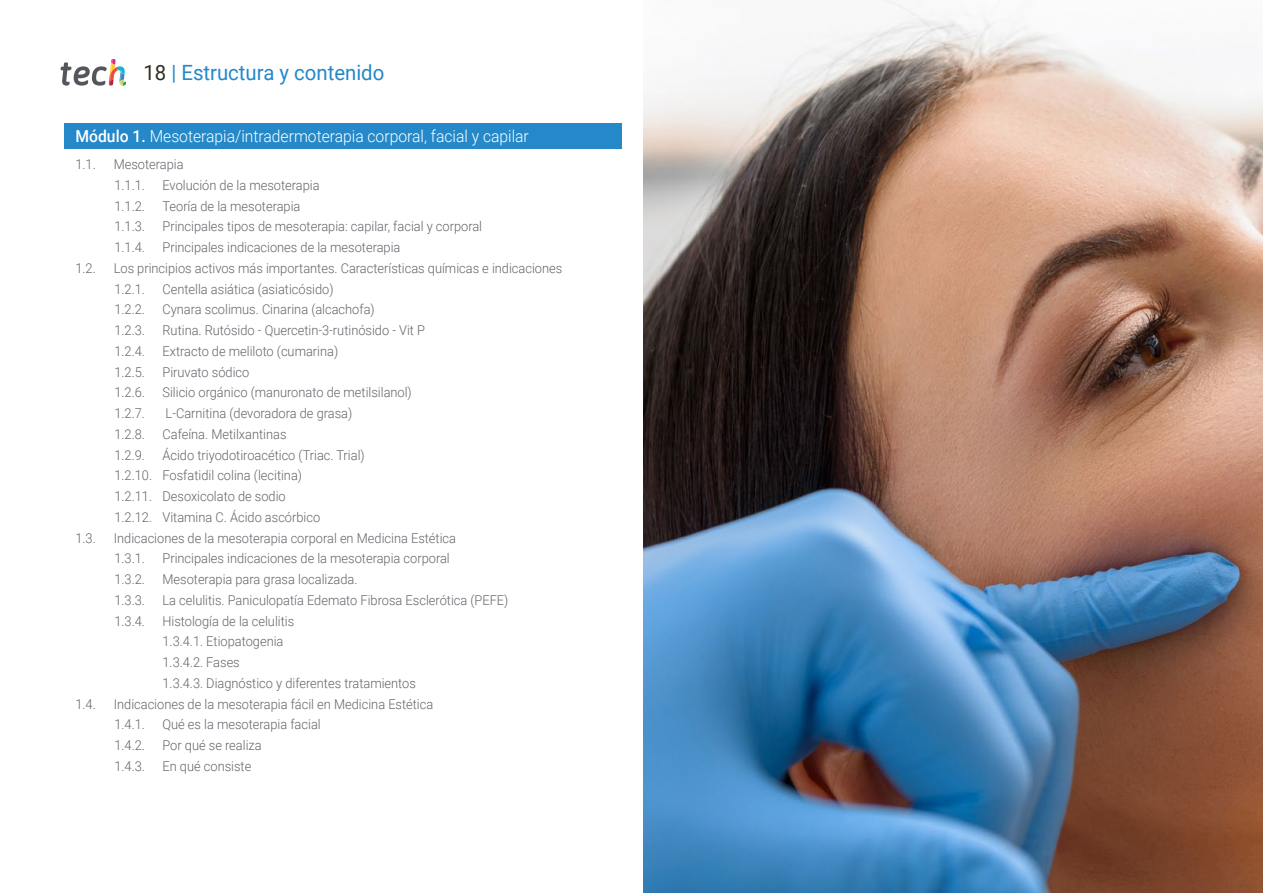
<style>
.page{position:relative;width:1263px;height:893px;background:#fff}
.page>*{position:absolute;margin:0;border:0;box-sizing:border-box;transform-origin:0 0}
.t1{font:21px "Roboto";color:#2488c9}
.t2{font:300 16.5px "Roboto";color:#fff;scale:.95 1}
.t3{font:300 13.5px/20.7px "Roboto";color:#61646a;scale:.95 1}
.s1{color:#312e20}
.s2{font-weight:500}
</style>
<div class="page">
<div style="left:64px;top:123px;width:557px;height:25px;background:#2488c9"></div>
<img style="left:643px;top:0;width:620px;height:893px">
<svg style="left:61px;top:59px;width:65px;height:27px"></svg>
<h1 class="t1" style="left:144px;top:57px;width:242px"><span class="s1">18</span> | Estructura y contenido</h1>
<p class="t2" style="left:75px;top:125px;width:479px"><span class="s2">Módulo 1.</span> Mesoterapia/intradermoterapia corporal, facial y capilar</p>
<p class="t3" style="left:75px;top:154px;width:23px">1.1.</p>
<p class="t3" style="left:114px;top:154px;width:75px">Mesoterapia<br>1.1.1.</p>
<p class="t3" style="left:162px;top:174px;width:167px">Evolución de la mesoterapia</p>
<p class="t3" style="left:114px;top:195px;width:34px">1.1.2.</p>
<p class="t3" style="left:162px;top:195px;width:147px">Teoría de la mesoterapia</p>
<p class="t3" style="left:114px;top:216px;width:34px">1.1.3.</p>
<p class="t3" style="left:162px;top:216px;width:338px">Principales tipos de mesoterapia: capilar, facial y corporal</p>
<p class="t3" style="left:114px;top:237px;width:34px">1.1.4.</p>
<p class="t3" style="left:162px;top:237px;width:252px">Principales indicaciones de la mesoterapia</p>
<p class="t3" style="left:75px;top:257px;width:23px">1.2.</p>
<p class="t3" style="left:114px;top:257px;width:474px">Los principios activos más importantes. Características químicas e indicaciones<br>1.2.1.</p>
<p class="t3" style="left:162px;top:278px;width:182px">Centella asiática (asiaticósido)</p>
<p class="t3" style="left:114px;top:299px;width:34px">1.2.2.</p>
<p class="t3" style="left:162px;top:299px;width:225px">Cynara scolimus. Cinarina (alcachofa)</p>
<p class="t3" style="left:114px;top:320px;width:34px">1.2.3.</p>
<p class="t3" style="left:162px;top:320px;width:278px">Rutina. Rutósido - Quercetin-3-rutinósido - Vit P</p>
<p class="t3" style="left:114px;top:340px;width:34px">1.2.4.</p>
<p class="t3" style="left:162px;top:340px;width:186px">Extracto de meliloto (cumarina)</p>
<p class="t3" style="left:114px;top:361px;width:34px">1.2.5.</p>
<p class="t3" style="left:162px;top:361px;width:93px">Piruvato sódico</p>
<p class="t3" style="left:114px;top:382px;width:34px">1.2.6.</p>
<p class="t3" style="left:162px;top:382px;width:264px">Silicio orgánico (manuronato de metilsilanol)</p>
<p class="t3" style="left:114px;top:403px;width:34px">1.2.7.</p>
<p class="t3" style="left:166px;top:403px;width:198px">L-Carnitina (devoradora de grasa)</p>
<p class="t3" style="left:114px;top:423px;width:34px">1.2.8.</p>
<p class="t3" style="left:162px;top:423px;width:132px">Cafeína. Metilxantinas</p>
<p class="t3" style="left:114px;top:444px;width:34px">1.2.9.</p>
<p class="t3" style="left:114px;top:444px;width:265px;text-indent:48px">Ácido triyodotiroacético (Triac. Trial)<br>1.2.10. Fosfatidil colina (lecitina)<br>1.2.11. Desoxicolato de sodio<br>1.2.12. Vitamina C. Ácido ascórbico</p>
<p class="t3" style="left:75px;top:527px;width:23px">1.3.</p>
<p class="t3" style="left:114px;top:527px;width:362px">Indicaciones de la mesoterapia corporal en Medicina Estética<br>1.3.1.</p>
<p class="t3" style="left:162px;top:548px;width:304px">Principales indicaciones de la mesoterapia corporal</p>
<p class="t3" style="left:114px;top:569px;width:34px">1.3.2.</p>
<p class="t3" style="left:162px;top:569px;width:207px">Mesoterapia para grasa localizada.</p>
<p class="t3" style="left:114px;top:589px;width:34px">1.3.3.</p>
<p class="t3" style="left:162px;top:589px;width:366px">La celulitis. Paniculopatía Edemato Fibrosa Esclerótica (PEFE)</p>
<p class="t3" style="left:114px;top:610px;width:34px">1.3.4.</p>
<p class="t3" style="left:162px;top:610px;width:268px">Histología de la celulitis<br>1.3.4.1. Etiopatogenia<br>1.3.4.2. Fases<br>1.3.4.3. Diagnóstico y diferentes tratamientos</p>
<p class="t3" style="left:75px;top:693px;width:23px">1.4.</p>
<p class="t3" style="left:114px;top:693px;width:338px">Indicaciones de la mesoterapia fácil en Medicina Estética<br>1.4.1.</p>
<p class="t3" style="left:162px;top:714px;width:168px">Qué es la mesoterapia facial</p>
<p class="t3" style="left:114px;top:735px;width:34px">1.4.2.</p>
<p class="t3" style="left:162px;top:735px;width:106px">Por qué se realiza</p>
<p class="t3" style="left:114px;top:755px;width:34px">1.4.3.</p>
<p class="t3" style="left:162px;top:755px;width:95px">En qué consiste</p>
</div>
